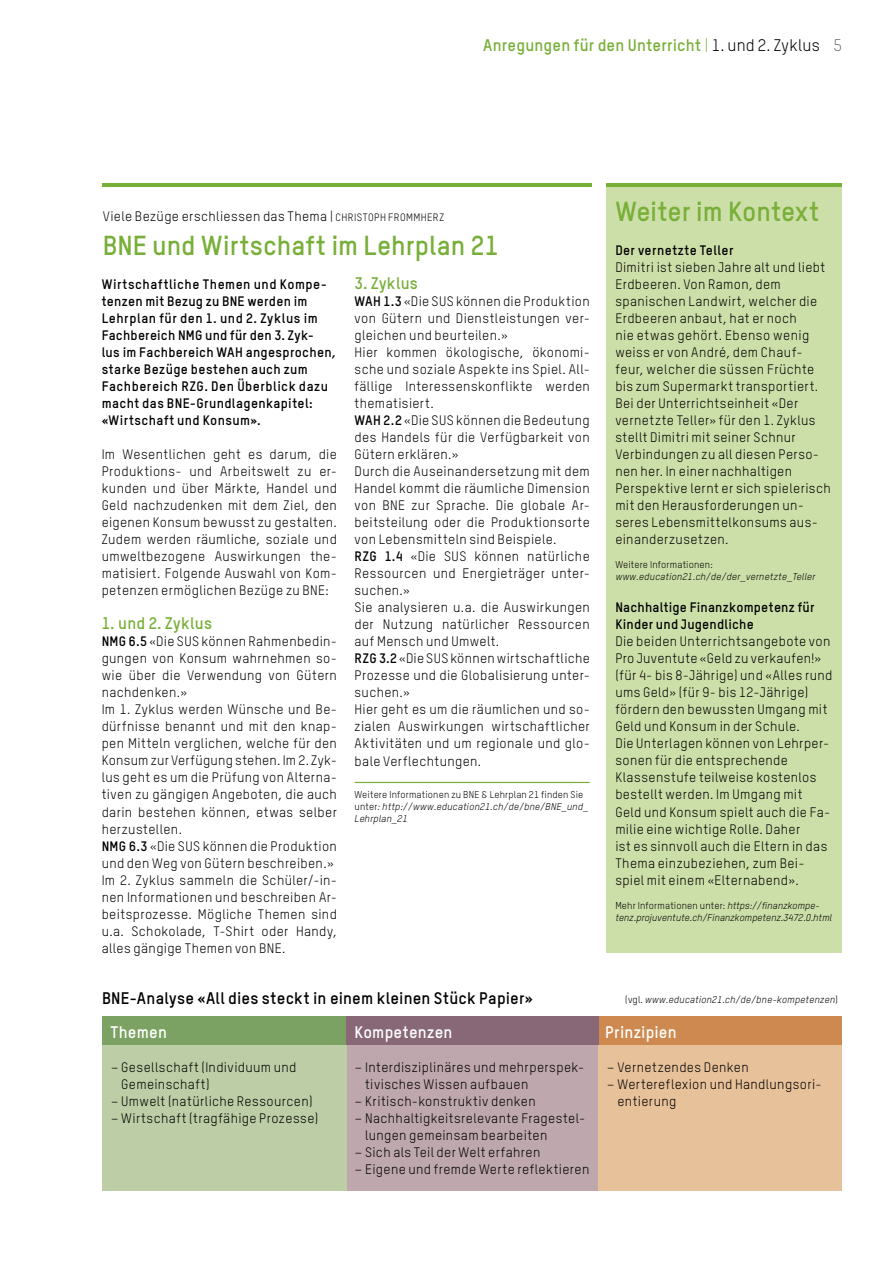
<style>
.page{position:relative;width:893px;height:1263px;background:#fff}
.page>*{position:absolute;margin:0;border:0;box-sizing:border-box;transform-origin:0 0}
.t1{font:700 27px "TSTARPRO";color:#78af38}
.t2{font:700 16.5px "TSTARPRO";letter-spacing:.015em;color:#78af38}
.t3{font:700 16.5px "TSTARPRO";letter-spacing:.01em;color:#000}
.t4{font:700 16.5px "TSTARPRO";letter-spacing:.01em;color:#fff}
.t5{font:300 16.5px "TSTARPRO";color:#57544b}
.t6{font:13.5px/17px "TSTARPRO";letter-spacing:.025em;color:#000}
.t7{font:700 13.5px/17px "TSTARPRO";letter-spacing:.025em;color:#000}
.t8{font:italic 9.75px/12px "TSTARPRO";letter-spacing:.015em;color:#000}
.t9{font:9.75px "TSTARPRO";letter-spacing:.015em;color:#000}
.s1{font-weight:400}
.s2{font-weight:400;color:#000}
.s3{font-size:10.5px}
.s4{font-weight:700}
.s5{font-style:normal}
</style>
<div class="page">
<div style="left:607px;top:185px;width:235px;height:767px;background:#cddfa9"></div>
<div style="left:344px;top:1021px;width:256px;height:170px;background:#bfa7ae"></div>
<div style="left:598px;top:1021px;width:244px;height:170px;background:#e7c19a"></div>
<div style="left:102px;top:1020px;width:244px;height:171px;background:#bdcea6"></div>
<div style="left:102px;top:1016px;width:245px;height:29px;background:#7ba262"></div>
<div style="left:597px;top:1016px;width:245px;height:29px;background:#cd894f"></div>
<div style="left:346px;top:1016px;width:252px;height:29px;background:#886877"></div>
<hr style="left:102px;top:184px;width:489px;height:3px;background:#78af38">
<hr style="left:607px;top:184px;width:235px;height:3px;background:#78af38">
<hr style="left:355px;top:782px;width:235px;height:1px;background:#78af38">
<p class="t2" style="left:483px;top:35px;width:338px">Anregungen für den Unterricht <span class="s1">|</span> <span class="s2">1. und 2. Zyklus</span></p>
<p class="t5" style="left:833px;top:35px;width:10px">5</p>
<p class="t6" style="left:103px;top:208px;width:343px">Viele Bezüge erschliessen das Thema | <span class="s3">CHRISTOPH FROMMHERZ</span></p>
<h1 class="t1" style="left:103px;top:228px;width:397px">BNE und Wirtschaft im Lehrplan 21</h1>
<p class="t2" style="left:355px;top:273px;width:65px">3. Zyklus</p>
<p class="t6" style="left:355px;top:293px;width:237px"><span class="s4">WAH 1.3</span> «Die SUS können die Produktion von Gütern und Dienstleistungen ver&shy;gleichen und beurteilen.»<br>Hier kommen ökologische, ökonomi&shy;sche und soziale Aspekte ins Spiel. All&shy;fällige Interessenskonflikte werden thematisiert.<br><span class="s4">WAH 2.2</span> «Die SUS können die Bedeutung des Handels für die Verfügbarkeit von<br>Gütern erklären.»<br>Durch die Auseinandersetzung mit dem<br>Handel kommt die räumliche Dimension von BNE zur Sprache. Die globale Ar&shy;beitsteilung oder die Produktionsorte von Lebensmitteln sind Beispiele.<br><span class="s4">RZG 1.4</span> «Die SUS können natürliche<br>Ressourcen und Energieträger unter&shy;suchen.»<br>Sie analysieren u.a. die Auswirkungen der Nutzung natürlicher Ressourcen auf Mensch und Umwelt.<br><span class="s4">RZG 3.2</span> «Die SUS können wirtschaftliche<br>Prozesse und die Globalisierung unter&shy;suchen.»<br>Hier geht es um die räumlichen und so&shy;zialen Auswirkungen wirtschaftlicher<br>Aktivitäten und um regionale und glo&shy;bale Verflechtungen.</p>
<p class="t8" style="left:355px;top:789px;width:235px"><span class="s5">Weitere Informationen zu BNE &amp; Lehrplan 21 finden Sie unter</span>: http://www.education21.ch/de/bne/BNE_und_<br>Lehrplan_21</p>
<p class="t7" style="left:102px;top:276px;width:236px">Wirtschaftliche Themen und Kompe&shy;tenzen mit Bezug zu BNE werden im Lehrplan für den 1. und 2. Zyklus im Fachbereich NMG und für den 3. Zyk-<br>lus im Fachbereich WAH angesprochen, starke Bezüge bestehen auch zum Fachbereich RZG. Den Überblick dazu macht das BNE-Grundlagenkapitel: «Wirtschaft und Konsum».</p>
<p class="t6" style="left:102px;top:446px;width:237px;text-align:justify">Im Wesentlichen geht es darum, die Produktions- und Arbeitswelt zu er&shy;kunden und über Märkte, Handel und Geld nachzudenken mit dem Ziel, den eigenen Konsum bewusst zu gestalten.<br>Zudem werden räumliche, soziale und umweltbezogene Auswirkungen the&shy;matisiert. Folgende Auswahl von Kom&shy;petenzen ermöglichen Bezüge zu BNE:</p>
<p class="t2" style="left:102px;top:613px;width:112px">1. und 2. Zyklus</p>
<p class="t6" style="left:102px;top:633px;width:237px"><span class="s4">NMG 6.5</span> «Die SUS können Rahmenbedin&shy;gungen von Konsum wahrnehmen so&shy;wie über die Verwendung von Gütern nachdenken.»<br>Im 1. Zyklus werden Wünsche und Be&shy;dürfnisse benannt und mit den knap&shy;pen Mitteln verglichen, welche für den Konsum zur Verfügung stehen. Im 2. Zyk&shy;lus geht es um die Prüfung von Alterna&shy;tiven zu gängigen Angeboten, die auch darin bestehen können, etwas selber herzustellen.<br><span class="s4">NMG 6.3</span> «Die SUS können die Produktion und den Weg von Gütern beschreiben.» Im 2. Zyklus sammeln die Schüler/-in&shy;nen Informationen und beschreiben Ar&shy;beitsprozesse. Mögliche Themen sind u.a. Schokolade, T-Shirt oder Handy, alles gängige Themen von BNE.</p>
<h1 class="t1" style="left:615px;top:194px;width:205px">Weiter im Kontext</h1>
<p class="t7" style="left:615px;top:242px;width:120px">Der vernetzte Teller</p>
<p class="t6" style="left:615px;top:259px;width:217px">Dimitri ist sieben Jahre alt und liebt<br>Erdbeeren. Von Ramon, dem spanischen Landwirt, welcher die<br>Erdbeeren anbaut, hat er noch<br>nie etwas gehört. Ebenso wenig weiss er von André, dem Chauf&shy;feur, welcher die süssen Früchte bis zum Supermarkt transportiert.<br>Bei der Unterrichtseinheit «Der vernetzte Teller» für den 1. Zyklus stellt Dimitri mit seiner Schnur<br>Verbindungen zu all diesen Perso&shy;nen her. In einer nachhaltigen<br>Perspektive lernt er sich spielerisch mit den Herausforderungen un&shy;seres Lebensmittelkonsums aus&shy;einanderzusetzen.</p>
<p class="t9" style="left:615px;top:559px;width:99px">Weitere Informationen:</p>
<p class="t8" style="left:615px;top:571px;width:201px">www.education21.ch/de/der_vernetzte_Teller</p>
<p class="t7" style="left:615px;top:599px;width:201px">Nachhaltige Finanzkompetenz für<br>Kinder und Jugendliche</p>
<p class="t6" style="left:615px;top:633px;width:219px">Die beiden Unterrichtsangebote von Pro Juventute «Geld zu verkaufen!» (für 4- bis 8-Jährige) und «Alles rund ums Geld» (für 9- bis 12-Jährige) fördern den bewussten Umgang mit Geld und Konsum in der Schule.<br>Die Unterlagen können von Lehrper&shy;sonen für die entsprechende Klassenstufe teilweise kostenlos bestellt werden. Im Umgang mit<br>Geld und Konsum spielt auch die Fa&shy;milie eine wichtige Rolle. Daher<br>ist es sinnvoll auch die Eltern in das Thema einzubeziehen, zum Bei&shy;spiel mit einem «Elternabend».</p>
<p class="t8" style="left:615px;top:899px;width:218px"><span class="s5">Mehr Informationen unter:</span> https://finanzkompe&shy;tenz.projuventute.ch/Finanzkompetenz.3472.0.html</p>
<p class="t3" style="left:102px;top:987px;width:433px">BNE-Analyse «All dies steckt in einem kleinen Stück Papier»</p>
<p class="t8" style="left:625px;top:993px;width:214px"><span class="s5">(vgl.</span> www.education21.ch/de/bne-kompetenzen<span class="s5">)</span></p>
<p class="t4" style="left:111px;top:1021px;width:58px">Themen</p>
<p class="t4" style="left:355px;top:1021px;width:99px">Kompetenzen</p>
<p class="t4" style="left:605px;top:1021px;width:73px">Prinzipien</p>
<p class="t6" style="left:121px;top:1058px;width:177px;text-indent:-11px">– Gesellschaft (Individuum und<br>Gemeinschaft)</p>
<p class="t6" style="left:111px;top:1092px;width:203px">– Umwelt (natürliche Ressourcen)</p>
<p class="t6" style="left:111px;top:1109px;width:209px">– Wirtschaft (tragfähige Prozesse)</p>
<p class="t6" style="left:365px;top:1058px;width:221px;text-indent:-11px">– Interdisziplinäres und mehrperspek&shy;tivisches Wissen aufbauen</p>
<p class="t6" style="left:355px;top:1092px;width:183px">– Kritisch-konstruktiv denken</p>
<p class="t6" style="left:365px;top:1109px;width:222px;text-indent:-11px">– Nachhaltigkeitsrelevante Fragestel&shy;lungen gemeinsam bearbeiten</p>
<p class="t6" style="left:355px;top:1143px;width:187px">– Sich als Teil der Welt erfahren</p>
<p class="t6" style="left:355px;top:1160px;width:236px">– Eigene und fremde Werte reflektieren</p>
<p class="t6" style="left:607px;top:1058px;width:143px">– Vernetzendes Denken</p>
<p class="t6" style="left:617px;top:1075px;width:206px;text-indent:-11px">– Wertereflexion und Handlungsori&shy;entierung</p>
</div>
